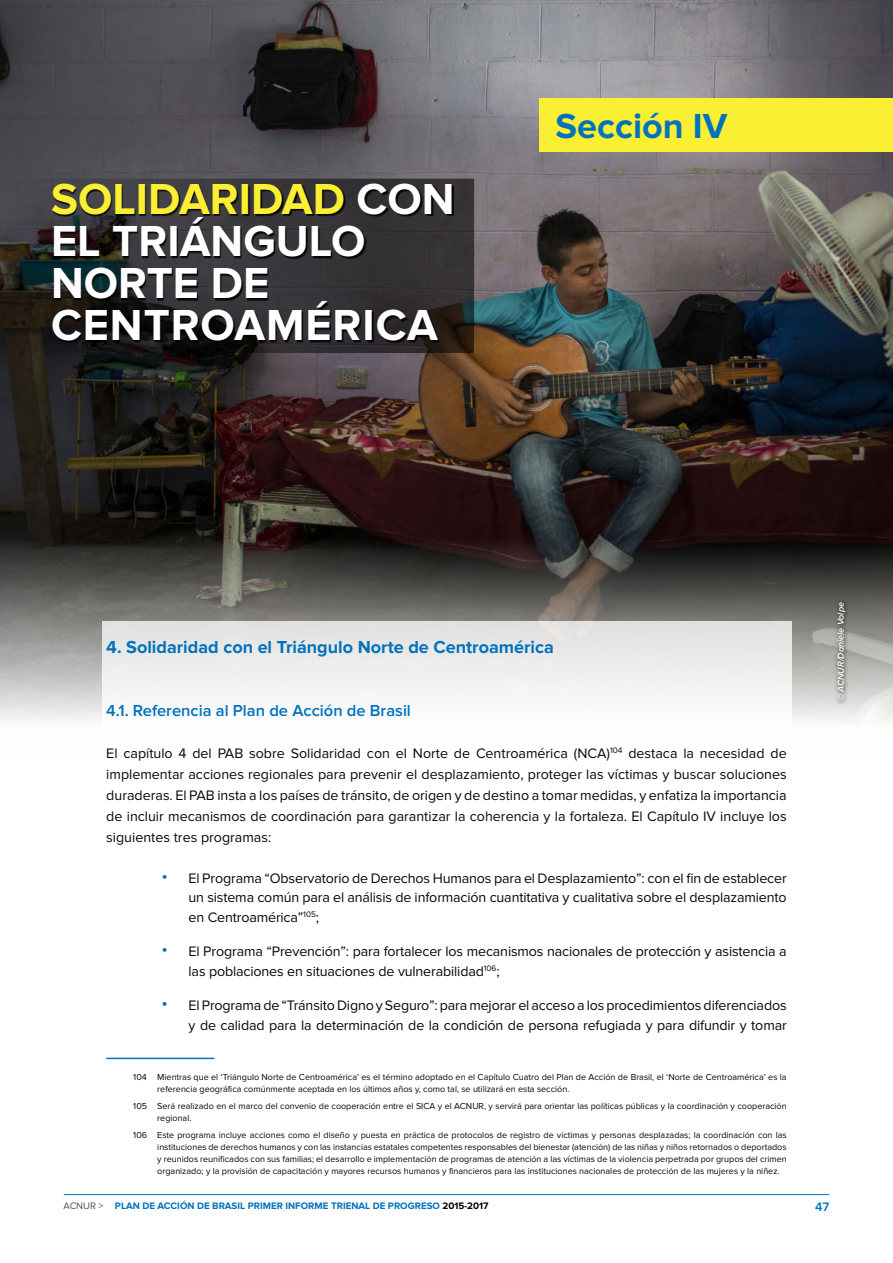
<style>
.page{position:relative;width:893px;height:1263px;background:#fff}
.page>*{position:absolute;margin:0;border:0;box-sizing:border-box;transform-origin:0 0}
.t1{font:700 45px/42px "Proxima Nova";color:#fff}
.t2{font:700 45px "Proxima Nova";color:#fbef33}
.t3{font:700 36px "Proxima Nova";color:#0072bc}
.t4{font:700 18px "Proxima Nova";color:#0072bc}
.t5{font:600 16.5px "Proxima Nova";color:#0072bc}
.t6{font:14.25px/21px "Proxima Nova";letter-spacing:-.01em;color:#0b050c;text-align:justify}
.t7{font:600 12.75px "Proxima Nova";color:#0072bc}
.t8{font:700 9.75px "Proxima Nova";color:#0072bc}
.t9{font:9px/12px "Proxima Nova";color:#0b050c}
.t10{font:italic 600 9px "Proxima Nova";color:#fff}
.s1{font-size:18px;color:#0072bc}
.s2{font-weight:400;color:#544d50}
.s3{color:#000}
</style>
<div class="page">
<img style="left:0;top:0;width:893px;height:721px">
<svg style="left:102px;top:621px;width:689px;height:100px;fill:#efefee"></svg>
<hr style="left:106px;top:1058px;width:108px;height:1px;background:#0072bc">
<div style="left:834px;top:599px;width:16px;height:107px;background:#000;opacity:.84"></div>
<hr style="left:64px;top:1194px;width:765px;height:1px;background:#0072bc">
<div style="left:540px;top:98px;width:353px;height:54px;background:#fbef33"></div>
<svg style="left:0;top:179px;width:474px;height:174px;background:#2c2a29"></svg>
<div style="left:53px;top:184px;width:401px;height:159px;background:#000;opacity:.85"></div>
<h1 class="t2" style="left:51px;top:173px;width:55px">Solidaridad</h1>
<h1 class="t1" style="left:357px;top:179px;width:33px">con</h1>
<h1 class="t1" style="left:51px;top:221px;width:285px">el Triángulo<br>Norte</h1>
<h1 class="t1" style="left:211px;top:263px;width:28px">de</h1>
<h1 class="t1" style="left:51px;top:305px;width:64px">Centroam</h1>
<h1 class="t1" style="left:305px;top:305px;width:54px">érica</h1>
<h2 class="t3" style="left:556px;top:105px;width:173px">Sección IV</h2>
<h3 class="t4" style="left:106px;top:637px;width:449px">4. Solidaridad con el Triángulo Norte de Centroamérica</h3>
<h3 class="t5" style="left:106px;top:701px;width:306px">4.1. Referencia al Plan de Acción de Brasil</h3>
<p class="t6" style="left:106px;top:743px;width:682px">El capítulo 4 del PAB sobre Solidaridad con el Norte de Centroamérica (NCA)<sup>104</sup> destaca la necesidad de implementar acciones regionales para prevenir el desplazamiento, proteger las víctimas y buscar soluciones duraderas. El PAB insta a los países de tránsito, de origen y de destino a tomar medidas, y enfatiza la importancia de incluir mecanismos de coordinación para garantizar la coherencia y la fortaleza. El Capítulo IV incluye los siguientes tres programas:</p>
<h3 class="t6" style="left:189px;top:868px;width:600px;line-height:19.5px;text-indent:-27px"><span class="s1">΅΅</span> El Programa “Observatorio de Derechos Humanos para el Desplazamiento”: con el fin de establecer un sistema común para el análisis de información cuantitativa y cualitativa sobre el desplazamiento en Centroamérica”<sup>105</sup>;</h3>
<h3 class="t6" style="left:189px;top:942px;width:600px;line-height:19.5px;text-indent:-27px"><span class="s1">΅΅</span> El Programa “Prevención”: para fortalecer los mecanismos nacionales de protección y asistencia a las poblaciones en situaciones de vulnerabilidad<sup>106</sup>;</h3>
<h3 class="t6" style="left:162px;top:996px;width:627px;line-height:19.5px;text-align:right"><span class="s1">΅΅</span> El Programa de “Tránsito Digno y Seguro”: para mejorar el acceso a los procedimientos diferenciados y de calidad para la determinación de la condición de persona refugiada y para difundir y tomar</h3>
<p class="t10" style="left:836px;top:701px;width:100px;rotate:-90deg">© ACNUR/Daniele Volpe</p>
<p class="t9" style="left:157px;top:1071px;width:631px;text-indent:-24px">104 Mientras que el ‘Triángulo Norte de Centroamérica’ es el término adoptado en el Capítulo Cuatro del Plan de Acción de Brasil, el ‘Norte de Centroamérica’ es la referencia geográfica comúnmente aceptada en los últimos años y, como tal, se utilizará en esta sección.</p>
<p class="t9" style="left:157px;top:1100px;width:631px;text-indent:-24px">105 Será realizado en el marco del convenio de cooperación entre el SICA y el ACNUR, y servirá para orientar las políticas públicas y la coordinación y cooperación regional.</p>
<p class="t9" style="left:157px;top:1129px;width:631px;text-align:justify;text-indent:-24px">106 Este programa incluye acciones como el diseño y puesta en práctica de protocolos de registro de víctimas y personas desplazadas; la coordinación con las instituciones de derechos humanos y con las instancias estatales competentes responsables del bienestar (atención) de las niñas y niños retornados o deportados y reunidos reunificados con sus familias; el desarrollo e implementación de programas de atención a las víctimas de la violencia perpetrada por grupos del crimen organizado; y la provisión de capacitación y mayores recursos humanos y financieros para las instituciones nacionales de protección de las mujeres y la niñez.</p>
<p class="t8" style="left:64px;top:1200px;width:426px"><span class="s2">ACNUR &gt;</span> PLAN DE ACCIÓN DE BRASIL PRIMER INFORME TRIENAL DE PROGRESO <span class="s3">2015-2017</span></p>
<h3 class="t7" style="left:815px;top:1200px;width:16px">47</h3>
</div>
